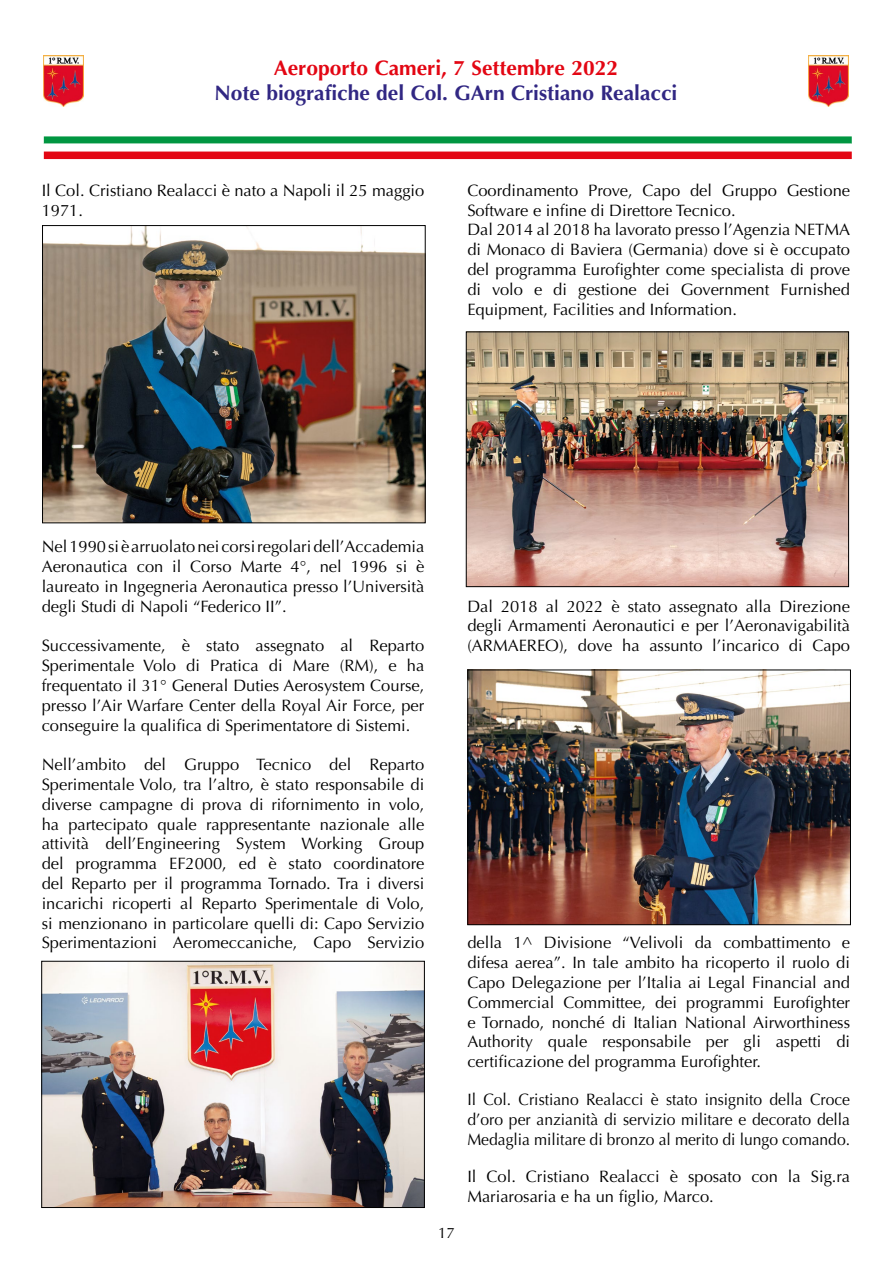
<style>
.page{position:relative;width:893px;height:1263px;background:#fff}
.page>*{position:absolute;margin:0;border:0;box-sizing:border-box;transform-origin:0 0}
.t1{font:700 21px "Optima";color:#312783}
.t2{font:700 21px "Optima";color:#e30613}
.t3{font:16.5px/19.8px "Optima";color:#000;text-align:justify}
.t4{font:16.5px/19.8px "Optima";color:#000;text-align:justify;scale:.95 1}
.t5{font:15px "Optima";color:#000}
</style>
<div class="page">
<div style="left:44px;top:136px;width:808px;height:8px;background:#009641"></div>
<div style="left:44px;top:152px;width:808px;height:7px;background:#e30613"></div>
<div style="left:44px;top:143px;width:808px;height:8px;background:#fff"></div>
<img style="left:43px;top:55px;width:40px;height:51px">
<img style="left:809px;top:55px;width:40px;height:51px">
<img style="left:468px;top:334px;width:379px;height:251px">
<div style="left:466px;top:332px;width:383px;height:255px;border:1px solid #000"></div>
<img style="left:44px;top:227px;width:379px;height:294px">
<div style="left:42px;top:225px;width:383px;height:298px;border:1px solid #000"></div>
<img style="left:470px;top:672px;width:379px;height:251px">
<div style="left:468px;top:670px;width:383px;height:255px;border:1px solid #000"></div>
<img style="left:43px;top:963px;width:380px;height:243px">
<div style="left:41px;top:961px;width:384px;height:247px;border:1px solid #000"></div>
<p class="t2" style="left:274px;top:56px;width:346px">Aeroporto Cameri, 7 Settembre 2022</p>
<p class="t1" style="left:214px;top:81px;width:464px">Note biografiche del Col. GArn Cristiano Realacci</p>
<p class="t3" style="left:42px;top:181px;width:384px">Il Col. Cristiano Realacci è nato a Napoli il 25 maggio<br>1971.</p>
<p class="t3" style="left:467px;top:181px;width:384px;text-align:left">Coordinamento Prove, Capo del Gruppo Gestione Software e infine di Direttore Tecnico.<br>Dal 2014 al 2018 ha lavorato presso l’Agenzia NETMA di Monaco di Baviera (Germania) dove si è occupato del programma Eurofighter come specialista di prove di volo e di gestione dei Government Furnished Equipment, Facilities and Information.</p>
<p class="t3" style="left:42px;top:537px;width:384px">Nel 1990 si è arruolato nei corsi regolari dell’Accademia Aeronautica con il Corso Marte 4°, nel 1996 si è laureato in Ingegneria Aeronautica presso l’Università degli Studi di Napoli “Federico II”.</p>
<p class="t3" style="left:42px;top:636px;width:384px">Successivamente, è stato assegnato al Reparto Sperimentale Volo di Pratica di Mare (RM), e ha frequentato il 31° General Duties Aerosystem Course, presso l’Air Warfare Center della Royal Air Force, per conseguire la qualifica di Sperimentatore di Sistemi.</p>
<p class="t3" style="left:42px;top:755px;width:384px">Nell’ambito del Gruppo Tecnico del Reparto Sperimentale Volo, tra l’altro, è stato responsabile di diverse campagne di prova di rifornimento in volo, ha partecipato quale rappresentante nazionale alle attività dell’Engineering System Working Group del programma EF2000, ed è stato coordinatore del Reparto per il programma Tornado. Tra i diversi incarichi ricoperti al Reparto Sperimentale di Volo, si menzionano in particolare quelli di: Capo Servizio Sperimentazioni Aeromeccaniche, Capo Servizio</p>
<p class="t3" style="left:467px;top:596px;width:384px">Dal 2018 al 2022 è stato assegnato alla Direzione degli Armamenti Aeronautici e per l’Aeronavigabilità (ARMAEREO), dove ha assunto l’incarico di Capo</p>
<p class="t5" style="left:438px;top:1224px;width:18px">17</p>
<p class="t3" style="left:467px;top:933px;width:384px">della 1^ Divisione “Velivoli da combattimento e difesa aerea”. In tale ambito ha ricoperto il ruolo di Capo Delegazione per l’Italia ai Legal Financial and Commercial Committee, dei programmi Eurofighter e Tornado, nonché di Italian National Airworthiness Authority quale responsabile per gli aspetti di certificazione del programma Eurofighter.</p>
<p class="t4" style="left:467px;top:1090px;width:404px">Il Col. Cristiano Realacci è stato insignito della Croce d’oro per anzianità di servizio militare e decorato della Medaglia militare di bronzo al merito di lungo comando.</p>
<p class="t3" style="left:467px;top:1167px;width:384px">Il Col. Cristiano Realacci è sposato con la Sig.ra<br>Mariarosaria e ha un figlio, Marco.</p>
</div>
